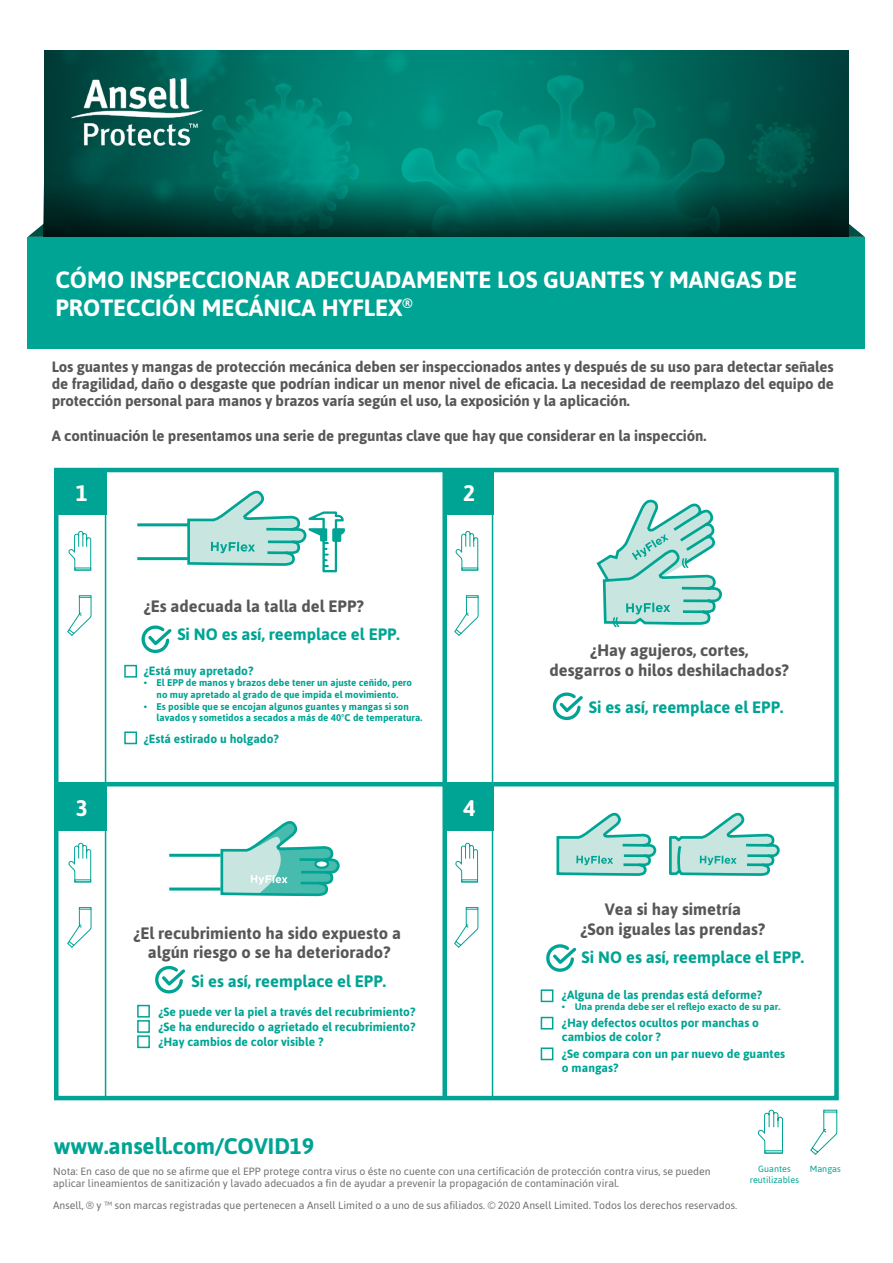
<style>
.page{position:relative;width:893px;height:1263px;background:#fff}
.page>*{position:absolute;margin:0;border:0;box-sizing:border-box;transform-origin:0 0}
.t1{font:700 23.55px/28.2px "Asap";color:#fff}
.t2{font:700 22.5px "Asap";color:#00a494}
.t3{font:700 22.5px "Asap";color:#fff}
.t4{font:700 16.5px/19.8px "Asap";color:#575756;text-align:center}
.t5{font:700 16.5px "Asap";color:#00a494}
.t6{font:700 15px/17.2px "Asap";letter-spacing:-.01em;color:#575756;text-align:justify}
.t7{font:700 12px/15px "Asap";color:#00a494}
.t8{font:10.5px/12.6px "Asap";color:#706f6f}
.t9{font:700 9.75px/11.7px "Asap";color:#00a494;text-align:center}
.t10{font:9px/10.8px "Asap";color:#00a494;text-align:center}
</style>
<div class="page">
<img style="left:45px;top:50px;width:803px;height:122px">
<div style="left:54px;top:468px;width:785px;height:632px;border:4px solid #00a494"></div>
<div style="left:442px;top:470px;width:5px;height:628px;background:#00a494"></div>
<hr style="left:57px;top:782px;width:780px;height:4px;background:#00a494">
<div style="left:54px;top:469px;width:52px;height:46px;background:#00a494"></div>
<div style="left:54px;top:784px;width:52px;height:46px;background:#00a494"></div>
<div style="left:445px;top:469px;width:48px;height:46px;background:#00a494"></div>
<div style="left:445px;top:784px;width:48px;height:46px;background:#00a494"></div>
<img style="left:69px;top:73px;width:136px;height:78px">
<div style="left:28px;top:237px;width:837px;height:112px;background:#00a494"></div>
<svg style="left:28px;top:224px;width:15px;height:13px"></svg>
<svg style="left:848px;top:223px;width:17px;height:14px"></svg>
<svg style="left:43px;top:172px;width:805px;height:65px"></svg>
<svg style="left:68px;top:531px;width:24px;height:40px"></svg>
<div style="left:74px;top:567px;width:17px;height:3px;border:1px solid #00a494"></div>
<svg style="left:67px;top:595px;width:25px;height:41px"></svg>
<svg style="left:455px;top:531px;width:24px;height:40px"></svg>
<svg style="left:454px;top:595px;width:25px;height:41px"></svg>
<svg style="left:68px;top:842px;width:24px;height:41px"></svg>
<div style="left:74px;top:879px;width:17px;height:3px;border:1px solid #00a494"></div>
<svg style="left:67px;top:907px;width:25px;height:41px"></svg>
<svg style="left:455px;top:842px;width:23px;height:41px"></svg>
<div style="left:461px;top:879px;width:17px;height:3px;border:1px solid #00a494"></div>
<svg style="left:454px;top:907px;width:25px;height:41px"></svg>
<svg style="left:757px;top:1109px;width:26px;height:45px"></svg>
<div style="left:764px;top:1150px;width:19px;height:3px;border:1px solid #00a494"></div>
<svg style="left:810px;top:1109px;width:28px;height:46px"></svg>
<hr style="left:105px;top:470px;width:1px;height:628px;background:#00a494">
<hr style="left:492px;top:470px;width:1px;height:628px;background:#00a494">
<svg style="left:155px;top:966px;width:30px;height:27px"></svg>
<div style="left:137px;top:1005px;width:13px;height:12px;border:2px solid #00a494"></div>
<div style="left:137px;top:1020px;width:13px;height:13px;border:2px solid #00a494"></div>
<div style="left:137px;top:1035px;width:13px;height:13px;border:2px solid #00a494"></div>
<div style="left:124px;top:665px;width:13px;height:13px;border:2px solid #00a494"></div>
<div style="left:124px;top:731px;width:13px;height:13px;border:2px solid #00a494"></div>
<svg style="left:141px;top:625px;width:31px;height:28px"></svg>
<svg style="left:186px;top:490px;width:159px;height:82px"></svg>
<hr style="left:137px;top:523px;width:52px;height:3px;background:#00a494">
<hr style="left:137px;top:557px;width:52px;height:3px;background:#00a494">
<div style="left:541px;top:989px;width:12px;height:13px;border:2px solid #00a494"></div>
<div style="left:541px;top:1017px;width:12px;height:12px;border:2px solid #00a494"></div>
<svg style="left:546px;top:944px;width:30px;height:28px"></svg>
<div style="left:541px;top:1047px;width:12px;height:13px;border:2px solid #00a494"></div>
<svg style="left:553px;top:499px;width:228px;height:377px"></svg>
<hr style="left:169px;top:854px;width:52px;height:3px;background:#00a494">
<hr style="left:169px;top:887px;width:52px;height:3px;background:#00a494">
<svg style="left:219px;top:821px;width:121px;height:76px"></svg>
<h1 class="t1" style="left:55px;top:265px;width:743px">CÓMO INSPECCIONAR ADECUADAMENTE LOS GUANTES Y MANGAS DE<br>PROTECCIÓN MECÁNICA HYFLEX<sup>®</sup></h1>
<p class="t6" style="left:52px;top:357px;width:783px">Los guantes y mangas de protección mecánica deben ser inspeccionados antes y después de su uso para detectar señales de fragilidad, daño o desgaste que podrían indicar un menor nivel de eficacia. La necesidad de reemplazo del equipo de protección personal para manos y brazos varía según el uso, la exposición y la aplicación.</p>
<p class="t6" style="left:52px;top:426px;width:656px">A continuación le presentamos una serie de preguntas clave que hay que considerar en la inspección.</p>
<h2 class="t3" style="left:76px;top:478px;width:14px">1</h2>
<h2 class="t3" style="left:76px;top:793px;width:14px">3</h2>
<p class="t4" style="left:144px;top:596px;width:221px">¿Es adecuada la talla del EPP?</p>
<p class="t5" style="left:177px;top:623px;width:224px">Si NO es así, reemplace el EPP.</p>
<p class="t7" style="left:144px;top:662px;width:111px">¿Está muy apretado?</p>
<p class="t9" style="left:144px;top:676px;width:270px">• El EPP de manos y brazos debe tener un ajuste ceñido, pero no muy apretado al grado de que impida el movimiento.</p>
<p class="t9" style="left:157px;top:700px;width:267px;text-align:left;text-indent:-13px">• Es posible que se encojan algunos guantes y mangas si son lavados y sometidos a secados a más de 40°C de temperatura.</p>
<p class="t7" style="left:144px;top:731px;width:137px">¿Está estirado u holgado?</p>
<h2 class="t3" style="left:463px;top:478px;width:14px">2</h2>
<h2 class="t3" style="left:463px;top:793px;width:14px">4</h2>
<p class="t4" style="left:133px;top:922px;width:269px">¿El recubrimiento ha sido expuesto a algún riesgo o se ha deteriorado?</p>
<p class="t5" style="left:192px;top:970px;width:196px">Si es así, reemplace el EPP.</p>
<p class="t7" style="left:158px;top:1003px;width:259px;text-align:justify">¿Se puede ver la piel a través del recubrimiento? ¿Se ha endurecido o agrietado el recubrimiento? ¿Hay cambios de color visible ?</p>
<h2 class="t2" style="left:54px;top:1131px;width:262px">www.ansell.com/COVID19</h2>
<p class="t4" style="left:550px;top:640px;width:241px">¿Hay agujeros, cortes,<br>desgarros o hilos deshilachados?</p>
<p class="t5" style="left:589px;top:696px;width:196px">Si es así, reemplace el EPP.</p>
<p class="t4" style="left:581px;top:898px;width:186px">Vea si hay simetría<br>¿Son iguales las prendas?</p>
<p class="t5" style="left:582px;top:946px;width:224px">Si NO es así, reemplace el EPP.</p>
<p class="t7" style="left:562px;top:986px;width:202px">¿Alguna de las prendas está deforme?</p>
<p class="t9" style="left:562px;top:1001px;width:220px">• Una prenda debe ser el reflejo exacto de su par.</p>
<p class="t7" style="left:562px;top:1015px;width:199px;line-height:14.4px">¿Hay defectos ocultos por manchas o cambios de color ?</p>
<p class="t7" style="left:562px;top:1046px;width:225px;line-height:14.4px">¿Se compara con un par nuevo de guantes o mangas?</p>
<p class="t8" style="left:53px;top:1164px;width:659px">Nota: En caso de que no se afirme que el EPP protege contra virus o éste no cuente con una certificación de protección contra virus, se pueden aplicar lineamientos de sanitización y lavado adecuados a fin de ayudar a prevenir la propagación de contaminación viral.</p>
<p class="t8" style="left:53px;top:1198px;width:686px">Ansell, ® y ™ son marcas registradas que pertenecen a Ansell Limited o a uno de sus afiliados. © 2020 Ansell Limited. Todos los derechos reservados.</p>
<p class="t10" style="left:750px;top:1163px;width:51px">Guantes reutilizables</p>
<p class="t10" style="left:810px;top:1163px;width:33px">Mangas</p>
</div>
